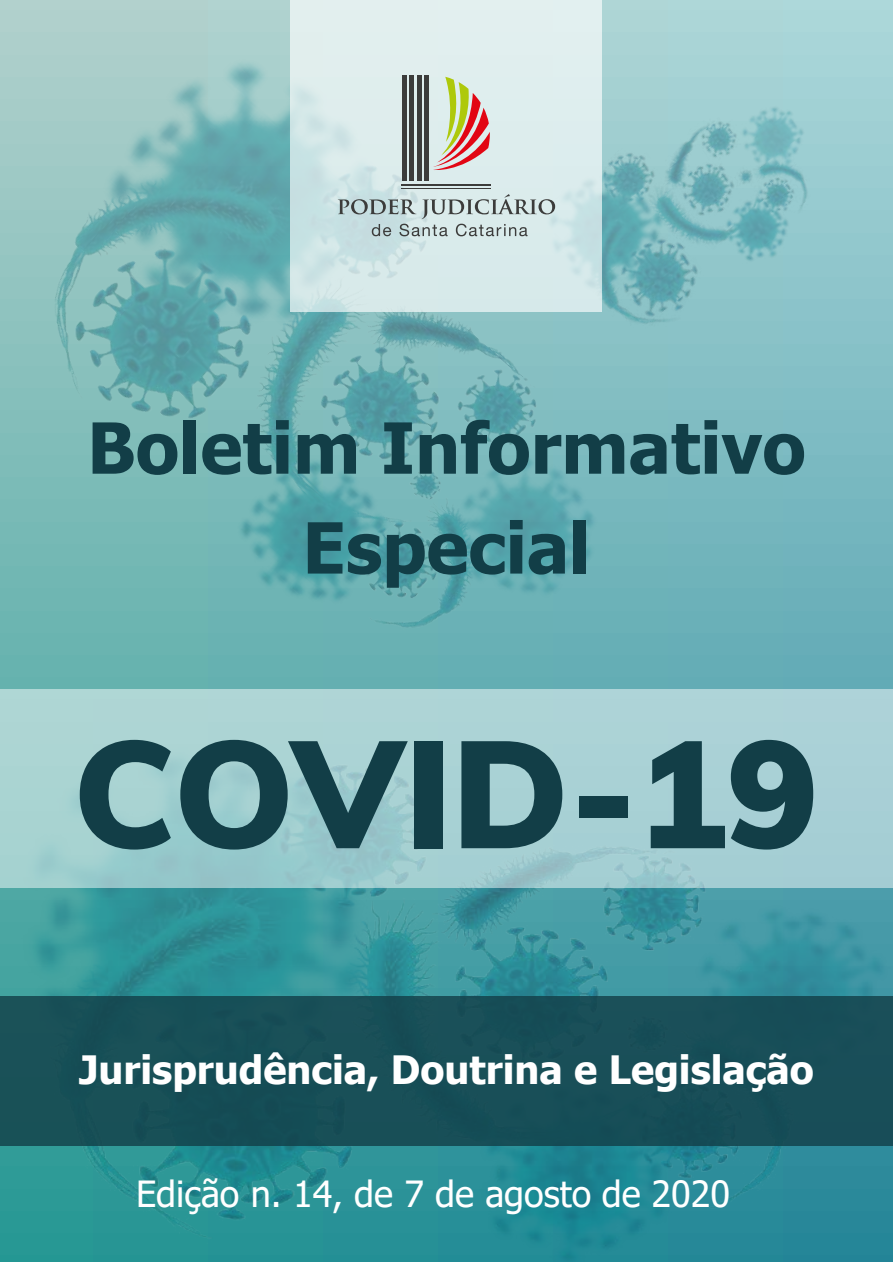
<style>
.page{position:relative;width:893px;height:1262px;background:#fff}
.page>*{position:absolute;margin:0;border:0;box-sizing:border-box;transform-origin:0 0}
.t1{font:700 70.5px/99.9px "Tahoma";color:#123e47;text-align:center}
.t2{font:700 39px "Tahoma";color:#fff}
.t3{font:36px "Tahoma";color:#fff}
</style>
<div class="page">
<svg style="left:721px;top:0;width:171px;height:689px;background:#7ebbc2"></svg>
<img style="left:0;top:887px;width:892px;height:375px">
<img style="left:721px;top:42px;width:140px;height:328px">
<img style="left:0;top:0;width:721px;height:689px">
<svg style="left:290px;top:0;width:312px;height:312px;background:#d9eaea"></svg>
<div style="left:0;top:689px;width:892px;height:198px;background:linear-gradient(to bottom,#b0d5d7,#9dcbce)"></div>
<svg style="left:80px;top:740px;width:91px;height:109px;background:#5c878c"></svg>
<svg style="left:180px;top:740px;width:228px;height:109px;background:#5b878d"></svg>
<div style="left:414px;top:741px;width:28px;height:107px;background:#123e47"></div>
<svg style="left:461px;top:741px;width:101px;height:107px;background:#436e75"></svg>
<div style="left:579px;top:797px;width:48px;height:21px;background:#123e47"></div>
<svg style="left:650px;top:740px;width:163px;height:109px;background:#4d787f"></svg>
<hr style="left:402px;top:184px;width:89px;height:2px;background:#3c3c3b">
<hr style="left:402px;top:188px;width:89px;height:1px;background:#3c3c3b">
<hr style="left:402px;top:75px;width:4px;height:105px;background:#3c3c3b">
<div style="left:409px;top:75px;width:5px;height:105px;background:#3c3c3b"></div>
<hr style="left:417px;top:75px;width:4px;height:105px;background:#3c3c3b">
<div style="left:424px;top:75px;width:5px;height:105px;background:#3c3c3b"></div>
<svg style="left:433px;top:77px;width:57px;height:96px;background:#d7bba4"></svg>
<svg style="left:338px;top:194px;width:217px;height:42px;background:#b9c9ca"></svg>
<div style="left:0;top:996px;width:892px;height:149px;background:#184e57"></div>
<h1 class="t1" style="left:87px;top:401px;width:720px">Boletim Informativo<br>Especial</h1>
<p class="t2" style="left:79px;top:1042px;width:736px">Jurisprudência, Doutrina e Legislação</p>
<p class="t3" style="left:136px;top:1169px;width:595px">Edição n. 14, de 7 de agosto de 2020</p>
</div>
